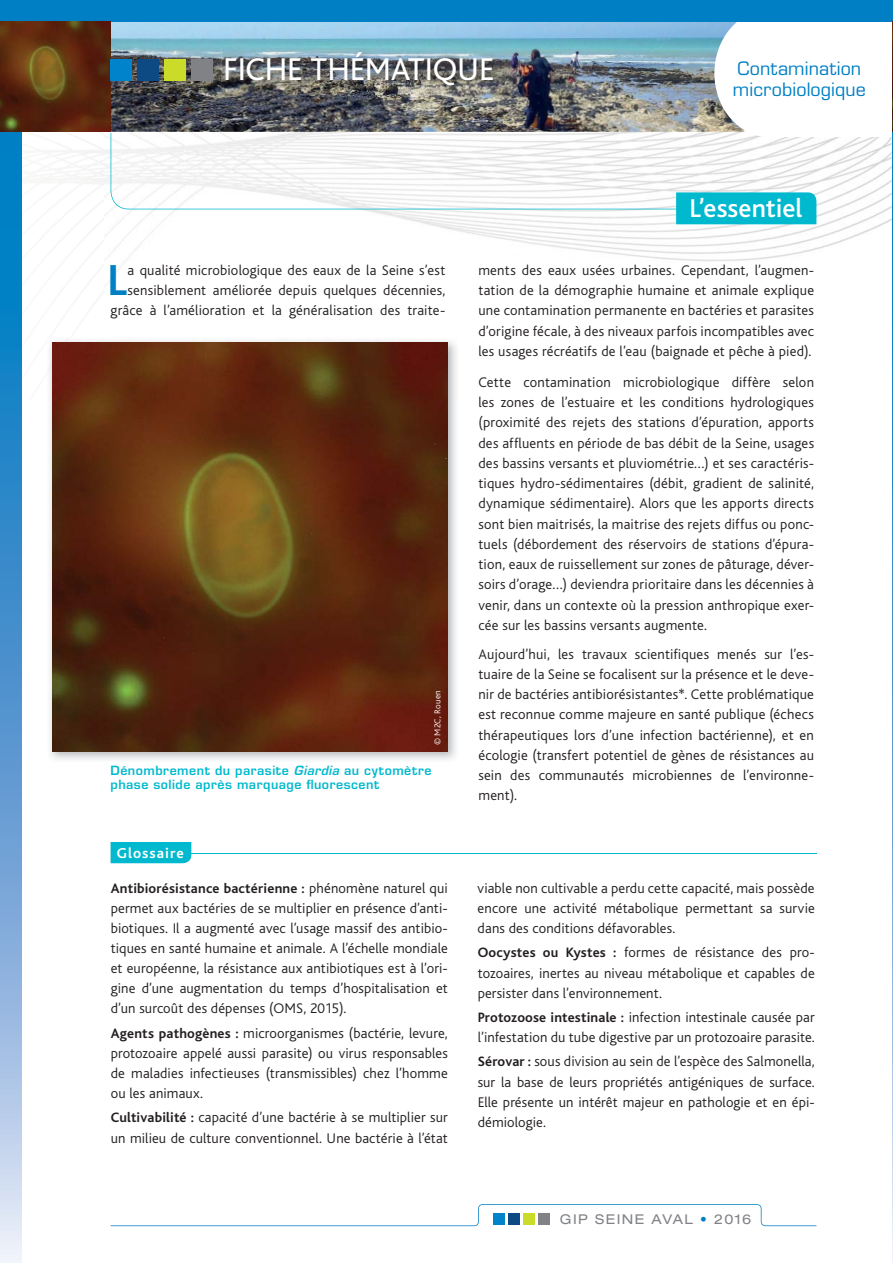
<style>
.page{position:relative;width:893px;height:1263px;background:#fff}
.page>*{position:absolute;margin:0;border:0;box-sizing:border-box;transform-origin:0 0}
.t1{font:700 45.3px "Bliss";color:#007fc4}
.t2{font:33px "Bliss";letter-spacing:-.005em;color:#fff}
.t3{font:500 27px "Bliss";color:#fff}
.t4{font:18px/21px "Eurostile LT Std";letter-spacing:.01em;color:#007fc4}
.t5{font:700 15px "Bliss";letter-spacing:.065em;color:#fff}
.t6{font:300 14.7px/20.2px "Bliss";letter-spacing:.01em;color:#231f20;text-align:justify}
.t7{font:700 14.25px "Bliss";letter-spacing:.015em;color:#231f20}
.t8{font:expanded 13.5px "Helvetica Neue";letter-spacing:.105em;color:#808285}
.t9{font:600 12.3px/14.7px "Eurostile LT Std";letter-spacing:.04em;color:#00b9ce}
.t10{font:300 9px "Bliss";letter-spacing:.02em;color:#fff}
.s1{font-style:italic}
.s2{font-weight:300;font-size:14.7px}
.s3{font-weight:700;font-size:14.25px}
.s4{color:#007fc4}
</style>
<div class="page">
<img style="left:21px;top:132px;width:83px;height:219px">
<img style="left:735px;top:130px;width:157px;height:131px">
<img style="left:104px;top:132px;width:420px;height:149px">
<img style="left:21px;top:351px;width:1px;height:50px">
<div style="left:774px;top:21px;width:119px;height:116px;background:#fff"></div>
<img style="left:111px;top:21px;width:633px;height:111px">
<div style="left:714px;top:10px;width:111px;height:127px;background:#fff;border-radius:50%"></div>
<img style="left:222px;top:48px;width:282px;height:48px">
<svg style="left:0;top:132px;width:21px;height:1131px;background:#5a9fd4"></svg>
<svg style="left:892px;top:1px;width:1px;height:1262px"></svg>
<svg style="left:111px;top:1204px;width:705px;height:22px"></svg>
<div style="left:0;top:0;width:893px;height:21px;background:#007fc4"></div>
<img style="left:892px;top:21px;width:1px;height:111px">
<img style="left:0;top:21px;width:111px;height:111px">
<div style="left:111px;top:60px;width:21px;height:21px;background:#0083ca"></div>
<div style="left:138px;top:60px;width:21px;height:21px;background:#0d4a84"></div>
<div style="left:165px;top:60px;width:21px;height:21px;background:#cadb2a"></div>
<div style="left:192px;top:60px;width:21px;height:21px;background:#808285"></div>
<img style="left:47px;top:338px;width:409px;height:422px">
<img style="left:52px;top:343px;width:396px;height:408px">
<svg style="left:111px;top:133px;width:705px;height:91px"></svg>
<hr style="left:188px;top:853px;width:628px;height:1px;background:#00b9ce">
<div style="left:111px;top:842px;width:80px;height:21px;background:#00b9ce"></div>
<p class="t2" style="left:223px;top:58px;width:273px">FICHE THÉMATIQUE</p>
<p class="t4" style="left:733px;top:58px;width:135px">Contamination microbiologique</p>
<p class="t3" style="left:689px;top:192px;width:115px">L’essentiel</p>
<p class="t6" style="left:111px;top:261px;width:336px;text-align:right">a qualité microbiologique des eaux de la Seine s’est sensiblement améliorée depuis quelques décennies, grâce à l’amélioration et la généralisation des traite-</p>
<p class="t1" style="left:108px;top:264px;width:21px">L</p>
<p class="t10" style="left:434px;top:745px;width:56px;rotate:-90deg">© M2C, Rouen</p>
<p class="t9" style="left:111px;top:764px;width:322px">Dénombrement du parasite <span class="s1">Giardia</span> au cytomètre phase solide après marquage fluorescent</p>
<p class="t5" style="left:117px;top:847px;width:68px">Glossaire</p>
<p class="t7" style="left:111px;top:883px;width:339px">Antibiorésistance bactérienne : <span class="s2">phénomène naturel qui</span></p>
<p class="t6" style="left:111px;top:899px;width:339px">permet aux bactéries de se multiplier en présence d’anti&shy;biotiques. Il a augmenté avec l’usage massif des antibio&shy;tiques en santé humaine et animale. A l’échelle mondiale et européenne, la résistance aux antibiotiques est à l’ori&shy;gine d’une augmentation du temps d’hospitalisation et d’un surcoût des dépenses (OMS, 2015).</p>
<p class="t6" style="left:111px;top:1024px;width:339px"><span class="s3">Agents pathogènes :</span> microorganismes (bactérie, levure, protozoaire appelé aussi parasite) ou virus responsables de maladies infectieuses (transmissibles) chez l’homme ou les animaux.</p>
<p class="t6" style="left:111px;top:1108px;width:339px"><span class="s3">Cultivabilité :</span> capacité d’une bactérie à se multiplier sur un milieu de culture conventionnel. Une bactérie à l’état</p>
<p class="t6" style="left:478px;top:261px;width:337px">ments des eaux usées urbaines. Cependant, l’augmen&shy;tation de la démographie humaine et animale explique une contamination permanente en bactéries et parasites d’origine fécale, à des niveaux parfois incompatibles avec les usages récréatifs de l’eau (baignade et pêche à pied).</p>
<p class="t6" style="left:478px;top:373px;width:337px">Cette contamination microbiologique diffère selon les zones de l’estuaire et les conditions hydrologiques (proximité des rejets des stations d’épuration, apports des affluents en période de bas débit de la Seine, usages des bassins versants et pluviométrie…) et ses caractéris&shy;tiques hydro-sédimentaires (débit, gradient de salinité, dynamique sédimentaire). Alors que les apports directs sont bien maitrisés, la maitrise des rejets diffus ou ponc&shy;tuels (débordement des réservoirs de stations d’épura&shy;tion, eaux de ruissellement sur zones de pâturage, déver&shy;soirs d’orage…) deviendra prioritaire dans les décennies à venir, dans un contexte où la pression anthropique exer&shy;cée sur les bassins versants augmente.</p>
<p class="t6" style="left:478px;top:645px;width:337px">Aujourd’hui, les travaux scientifiques menés sur l’es&shy;tuaire de la Seine se focalisent sur la présence et le deve&shy;nir de bactéries antibiorésistantes*. Cette problématique est reconnue comme majeure en santé publique (échecs thérapeutiques lors d’une infection bactérienne), et en écologie (transfert potentiel de gènes de résistances au sein des communautés microbiennes de l’environne&shy;ment).</p>
<p class="t6" style="left:478px;top:879px;width:339px">viable non cultivable a perdu cette capacité, mais possède encore une activité métabolique permettant sa survie dans des conditions défavorables.</p>
<p class="t6" style="left:478px;top:943px;width:339px"><span class="s3">Oocystes ou Kystes :</span> formes de résistance des pro&shy;tozoaires, inertes au niveau métabolique et capables de persister dans l’environnement.</p>
<p class="t6" style="left:478px;top:1008px;width:339px"><span class="s3">Protozoose intestinale :</span> infection intestinale causée par l’infestation du tube digestive par un protozoaire parasite.</p>
<p class="t6" style="left:478px;top:1052px;width:339px"><span class="s3">Sérovar :</span> sous division au sein de l’espèce des Salmonella, sur la base de leurs propriétés antigéniques de surface.<br>Elle présente un intérêt majeur en pathologie et en épi&shy;démiologie.</p>
<p class="t8" style="left:560px;top:1214px;width:193px">GIP SEINE AVAL <span class="s4">•</span> 2016</p>
</div>
